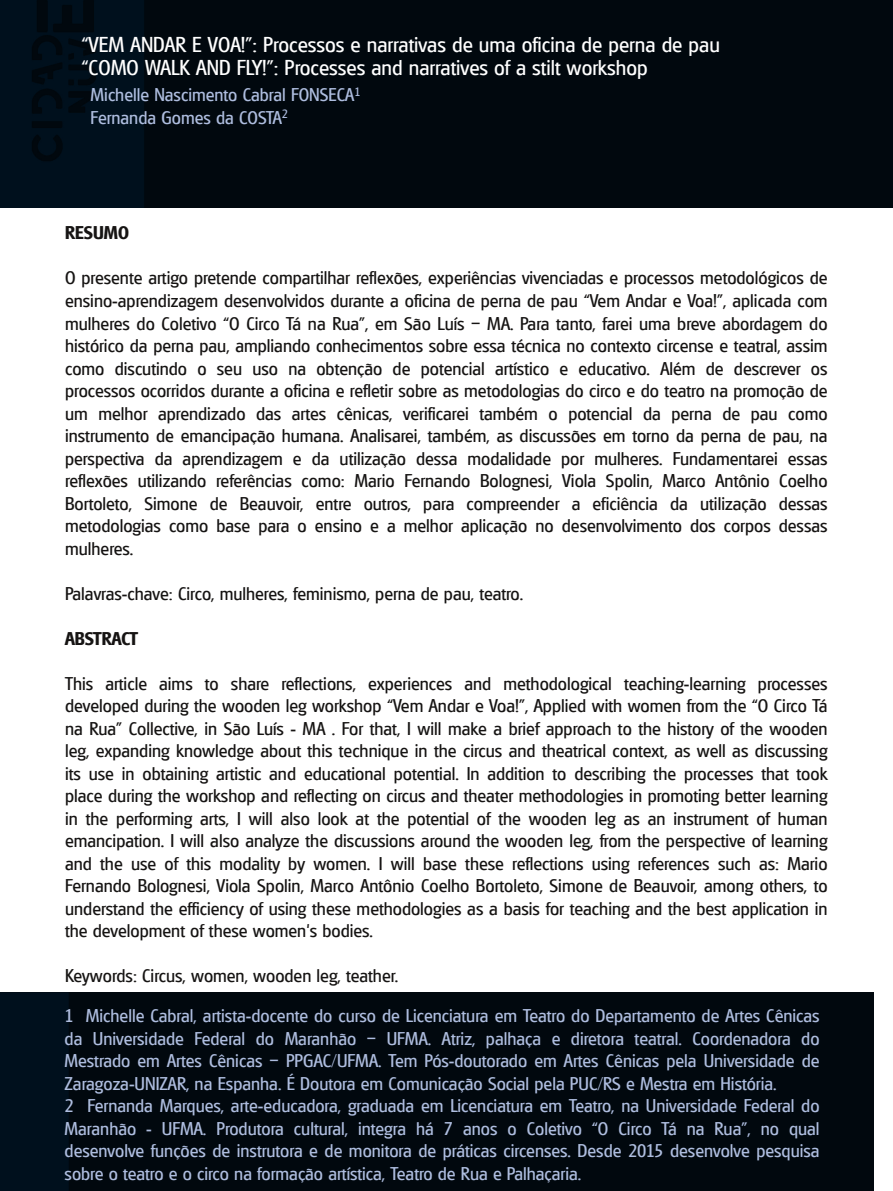
<style>
.page{position:relative;width:893px;height:1191px;background:#fff}
.page>*{position:absolute;margin:0;border:0;box-sizing:border-box;transform-origin:0 0}
.t1{font:45px "Glasgow";color:#aebddf}
.t2{font:21px/22.5px "Glasgow";color:#fff}
.t3{font:18px/22.5px "Glasgow";color:#161413;text-align:justify}
.t4{font:18px/22.5px "Glasgow";color:#aebddf}
.t5{font:700 18px "Glasgow";color:#161413}
</style>
<div class="page">
<img style="left:0;top:0;width:893px;height:208px">
<img style="left:0;top:992px;width:874px;height:199px">
<p class="t2" style="left:82px;top:33px;width:640px">“VEM ANDAR E VOA!”: Processos e narrativas de uma oficina de perna de pau “COMO WALK AND FLY!”: Processes and narratives of a stilt workshop</p>
<p class="t4" style="left:91px;top:83px;width:271px">Michelle Nascimento Cabral FONSECA<sup>1<br></sup>Fernanda Gomes da COSTA<sup>2</sup></p>
<p class="t5" style="left:65px;top:222px;width:65px">RESUMO</p>
<p class="t3" style="left:65px;top:267px;width:764px">O presente artigo pretende compartilhar reflexões, experiências vivenciadas e processos metodológicos de ensino-aprendizagem desenvolvidos durante a oficina de perna de pau “Vem Andar e Voa!”, aplicada com mulheres do Coletivo “O Circo Tá na Rua”, em São Luís – MA. Para tanto, farei uma breve abordagem do histórico da perna pau, ampliando conhecimentos sobre essa técnica no contexto circense e teatral, assim como discutindo o seu uso na obtenção de potencial artístico e educativo. Além de descrever os processos ocorridos durante a oficina e refletir sobre as metodologias do circo e do teatro na promoção de um melhor aprendizado das artes cênicas, verificarei também o potencial da perna de pau como instrumento de emancipação humana. Analisarei, também, as discussões em torno da perna de pau, na perspectiva da aprendizagem e da utilização dessa modalidade por mulheres. Fundamentarei essas reflexões utilizando referências como: Mario Fernando Bolognesi, Viola Spolin, Marco Antônio Coelho Bortoleto, Simone de Beauvoir, entre outros, para compreender a eficiência da utilização dessas metodologias como base para o ensino e a melhor aplicação no desenvolvimento dos corpos dessas mulheres.</p>
<p class="t3" style="left:65px;top:582px;width:460px">Palavras-chave: Circo, mulheres, feminismo, perna de pau, teatro.</p>
<p class="t5" style="left:65px;top:627px;width:75px">ABSTRACT</p>
<p class="t3" style="left:65px;top:672px;width:764px">This article aims to share reflections, experiences and methodological teaching-learning processes developed during the wooden leg workshop “Vem Andar e Voa!”, Applied with women from the “O Circo Tá na Rua” Collective, in São Luís - MA . For that, I will make a brief approach to the history of the wooden leg, expanding knowledge about this technique in the circus and theatrical context, as well as discussing its use in obtaining artistic and educational potential. In addition to describing the processes that took place during the workshop and reflecting on circus and theater methodologies in promoting better learning in the performing arts, I will also look at the potential of the wooden leg as an instrument of human emancipation. I will also analyze the discussions around the wooden leg, from the perspective of learning and the use of this modality by women. I will base these reflections using references such as: Mario Fernando Bolognesi, Viola Spolin, Marco Antônio Coelho Bortoleto, Simone de Beauvoir, among others, to understand the efficiency of using these methodologies as a basis for teaching and the best application in the development of these women's bodies.</p>
<p class="t3" style="left:65px;top:964px;width:335px">Keywords: Circus, women, wooden leg, teather.</p>
<p class="t4" style="left:65px;top:1004px;width:756px">1 Michelle Cabral, artista-docente do curso de Licenciatura em Teatro do Departamento de Artes Cênicas da Universidade Federal do Maranhão – UFMA. Atriz, palhaça e diretora teatral. Coordenadora do Mestrado em Artes Cênicas – PPGAC/UFMA. Tem Pós-doutorado em Artes Cênicas pela Universidade de Zaragoza-UNIZAR, na Espanha. É Doutora em Comunicação Social pela PUC/RS e Mestra em História.<br>2 Fernanda Marques, arte-educadora, graduada em Licenciatura em Teatro, na Universidade Federal do Maranhão - UFMA. Produtora cultural, integra há 7 anos o Coletivo “O Circo Tá na Rua”, no qual desenvolve funções de instrutora e de monitora de práticas circenses. Desde 2015 desenvolve pesquisa sobre o teatro e o circo na formação artística, Teatro de Rua e Palhaçaria.</p>
<h1 class="t1" style="left:48px;top:1134px;width:48px">92</h1>
</div>
